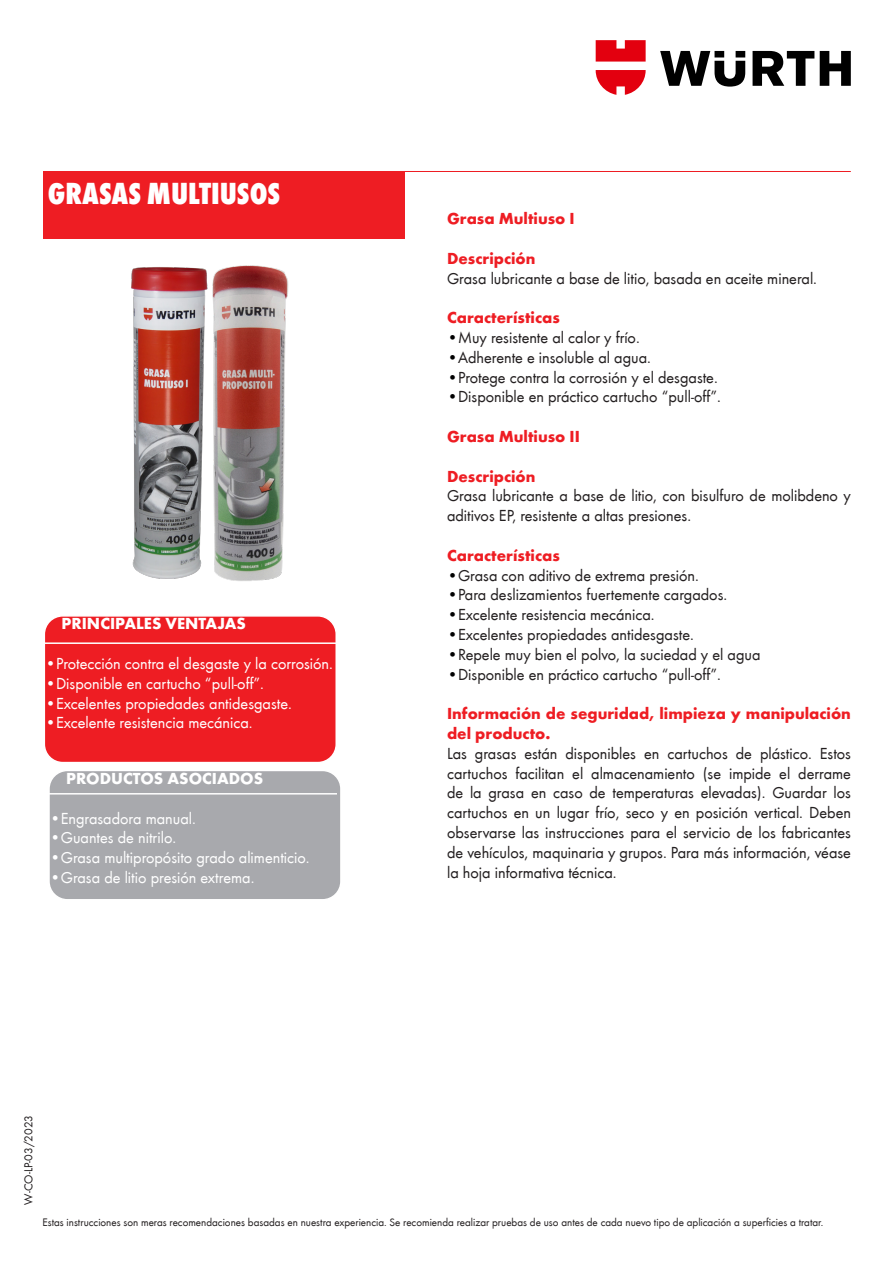
<style>
.page{position:relative;width:893px;height:1263px;background:#fff}
.page>*{position:absolute;margin:0;border:0;box-sizing:border-box;transform-origin:0 0}
.t1{font:800 condensed 31.5px "Wuerth";color:#fff}
.t2{font:16.5px/19.8px "Wuerth";color:#231f20}
.t3{font:16.5px "Wuerth";color:#fff}
.t4{font:700 16.5px/19.8px "Wuerth";color:#ee1d23}
.t5{font:700 16.5px "Wuerth";color:#fff}
.t6{font:12px "Wuerth";color:#231f20}
.t7{font:11.25px "Wuerth";color:#231f20}
.s1{color:#000001}
</style>
<div class="page">
<hr style="left:43px;top:171px;width:808px;height:1px;background:#ee1d23">
<svg style="left:660px;top:51px;width:191px;height:36px"></svg>
<svg style="left:596px;top:40px;width:50px;height:55px"></svg>
<div style="left:43px;top:172px;width:362px;height:67px;background:#ee1d23"></div>
<div style="left:49px;top:770px;width:292px;height:130px;background:#a8a9ad;border-radius:18px"></div>
<div style="left:48px;top:770px;width:294px;height:130px;border:2px solid #fff;border-radius:18px"></div>
<div style="left:44px;top:616px;width:292px;height:146px;background:#ee1d23;border-radius:18px"></div>
<div style="left:44px;top:615px;width:293px;height:148px;border:2px solid #fff;border-radius:18px"></div>
<hr style="left:44px;top:793px;width:293px;height:1px;background:#fff">
<hr style="left:44px;top:642px;width:293px;height:2px;background:#fff">
<img style="left:131px;top:267px;width:57px;height:312px">
<img style="left:188px;top:265px;width:101px;height:316px">
<p class="t1" style="left:48px;top:171px;width:234px">GRASAS MULTIUSOS</p>
<p class="t5" style="left:62px;top:612px;width:186px">PRINCIPALES VENTAJAS</p>
<p class="t3" style="left:45px;top:652px;width:289px">•Protección contra el desgaste y la corrosión.</p>
<p class="t3" style="left:45px;top:672px;width:220px">•Disponible en cartucho “pull-off”.</p>
<p class="t3" style="left:45px;top:692px;width:248px">•Excelentes propiedades antidesgaste.</p>
<p class="t3" style="left:45px;top:712px;width:209px">•Excelente resistencia mecánica.</p>
<p class="t5" style="left:66px;top:766px;width:198px">PRODUCTOS ASOCIADOS</p>
<p class="t3" style="left:50px;top:807px;width:148px">•Engrasadora manual.</p>
<p class="t3" style="left:50px;top:827px;width:128px">•Guantes de nitrilo.</p>
<p class="t3" style="left:50px;top:846px;width:261px">•Grasa multipropósito grado alimenticio.</p>
<p class="t3" style="left:50px;top:866px;width:206px">•Grasa de litio presión extrema.</p>
<p class="t4" style="left:447px;top:207px;width:129px">Grasa Multiuso I</p>
<p class="t4" style="left:447px;top:247px;width:90px">Descripción</p>
<p class="t2" style="left:447px;top:267px;width:371px">Grasa lubricante a base de litio, basada en aceite mineral.</p>
<p class="t4" style="left:447px;top:306px;width:114px">Características</p>
<p class="t2" style="left:447px;top:327px;width:194px"><span class="s1">•</span>Muy resistente al calor y frío.</p>
<p class="t2" style="left:447px;top:346px;width:205px"><span class="s1">•</span>Adherente e insoluble al agua.</p>
<p class="t2" style="left:447px;top:366px;width:272px"><span class="s1">•</span>Protege contra la corrosión y el desgaste.</p>
<p class="t2" style="left:447px;top:386px;width:275px"><span class="s1">•</span>Disponible en práctico cartucho “pull-off”.</p>
<p class="t4" style="left:447px;top:425px;width:134px">Grasa Multiuso II</p>
<p class="t4" style="left:447px;top:465px;width:90px">Descripción</p>
<p class="t2" style="left:447px;top:485px;width:405px">Grasa lubricante a base de litio, con bisulfuro de molibdeno y aditivos EP, resistente a altas presiones.</p>
<p class="t4" style="left:447px;top:544px;width:114px">Características</p>
<p class="t2" style="left:447px;top:564px;width:253px"><span class="s1">•</span>Grasa con aditivo de extrema presión.</p>
<p class="t2" style="left:447px;top:584px;width:282px"><span class="s1">•</span>Para deslizamientos fuertemente cargados.</p>
<p class="t2" style="left:447px;top:604px;width:209px"><span class="s1">•</span>Excelente resistencia mecánica.</p>
<p class="t2" style="left:447px;top:624px;width:248px"><span class="s1">•</span>Excelentes propiedades antidesgaste.</p>
<p class="t2" style="left:447px;top:643px;width:315px"><span class="s1">•</span>Repele muy bien el polvo, la suciedad y el agua</p>
<p class="t2" style="left:447px;top:663px;width:275px"><span class="s1">•</span>Disponible en práctico cartucho “pull-off”.</p>
<p class="t4" style="left:447px;top:702px;width:405px">Información de seguridad, limpieza y manipulación del producto.</p>
<p class="t2" style="left:447px;top:742px;width:405px;text-align:justify">Las grasas están disponibles en cartuchos de plástico. Estos cartuchos facilitan el almacenamiento (se impide el derrame de la grasa en caso de temperaturas elevadas). Guardar los cartuchos en un lugar frío, seco y en posición vertical. Deben observarse las instrucciones para el servicio de los fabricantes de vehículos, maquinaria y grupos. Para más información, véase la hoja informativa técnica.</p>
<p class="t6" style="left:20px;top:1205px;width:91px;rotate:-90deg">W-CO-LP-03/2023</p>
<p class="t7" style="left:43px;top:1214px;width:782px">Estas instrucciones son meras recomendaciones basadas en nuestra experiencia. Se recomienda realizar pruebas de uso antes de cada nuevo tipo de aplicación a superficies a tratar.</p>
</div>
